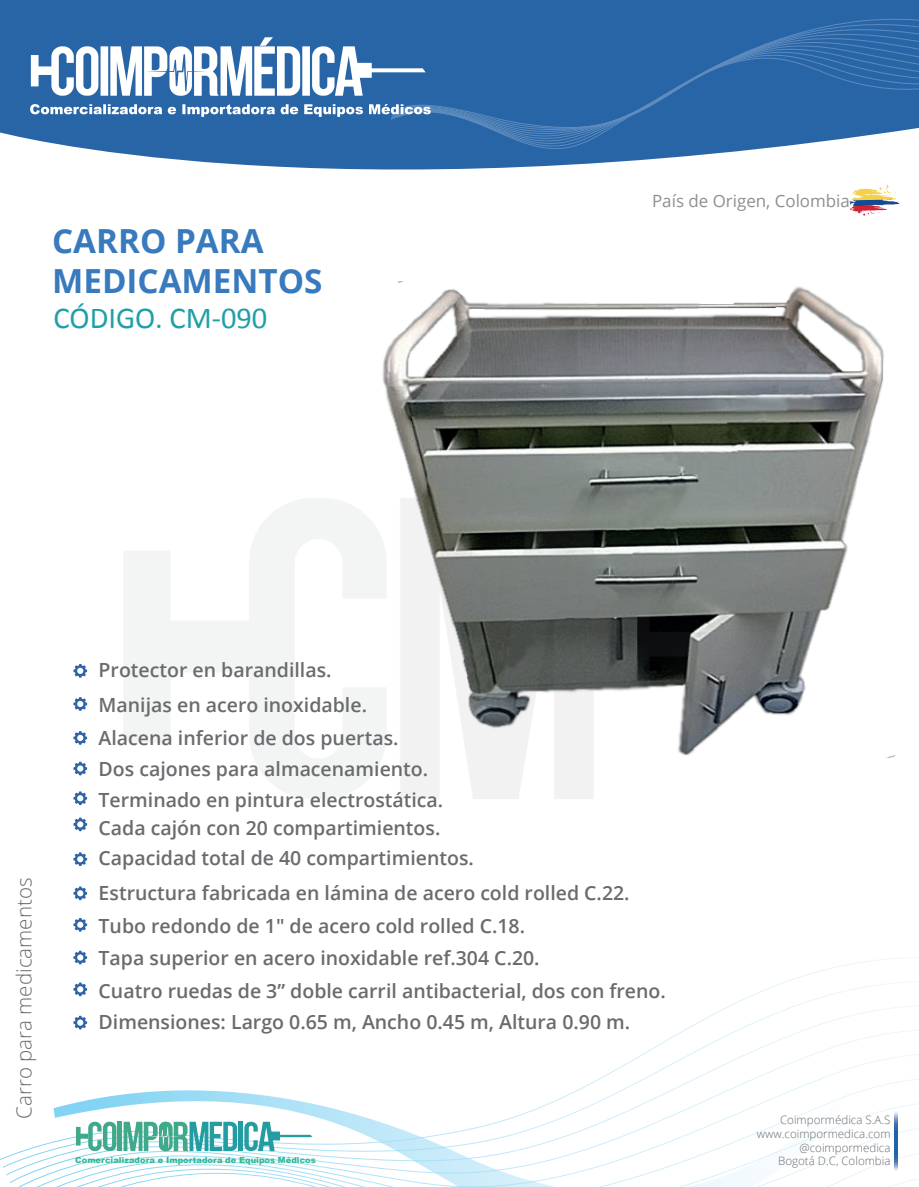
<style>
.page{position:relative;width:919px;height:1187px;background:#fff}
.page>*{position:absolute;margin:0;border:0;box-sizing:border-box;transform-origin:0 0}
.t1{font:700 33.15px/39.8px "Open Sans";color:#387abe}
.t2{font:30.45px "Calibri";color:#219fa7}
.t3{font:300 20.55px "Open Sans";color:#696b6f}
.t4{font:600 19.5px/32.5px "Open Sans";color:#696b6f}
.t5{font:16.95px "Open Sans";color:#8d8f90}
.t6{font:300 11.55px/13.8px "Open Sans";color:#696b6f;text-align:right}
.t7{font:900 8.25px "Arial";color:#32b997}
</style>
<div class="page">
<svg style="left:18px;top:1053px;width:900px;height:133px"></svg>
<svg style="left:36px;top:1078px;width:882px;height:108px"></svg>
<svg style="left:54px;top:1085px;width:798px;height:101px"></svg>
<svg style="left:73px;top:664px;width:14px;height:13px"></svg>
<svg style="left:73px;top:731px;width:14px;height:13px"></svg>
<svg style="left:73px;top:791px;width:14px;height:14px"></svg>
<svg style="left:73px;top:852px;width:14px;height:14px"></svg>
<svg style="left:73px;top:917px;width:14px;height:14px"></svg>
<svg style="left:73px;top:982px;width:14px;height:14px"></svg>
<svg style="left:73px;top:697px;width:14px;height:13px"></svg>
<svg style="left:73px;top:761px;width:14px;height:14px"></svg>
<svg style="left:73px;top:817px;width:14px;height:14px"></svg>
<svg style="left:73px;top:886px;width:14px;height:14px"></svg>
<svg style="left:73px;top:950px;width:14px;height:14px"></svg>
<svg style="left:73px;top:1015px;width:14px;height:14px"></svg>
<svg style="left:0;top:0;width:918px;height:216px"></svg>
<img style="left:24px;top:30px;width:367px;height:91px">
<svg style="left:402px;top:19px;width:516px;height:130px;background:#316baa"></svg>
<img style="left:382px;top:282px;width:512px;height:475px">
<svg style="left:76px;top:1121px;width:842px;height:65px"></svg>
<svg style="left:894px;top:1106px;width:3px;height:65px"></svg>
<img style="left:124px;top:485px;width:691px;height:314px">
<h1 class="t1" style="left:52px;top:220px;width:272px">CARRO PARA<br>MEDICAMENTOS</h1>
<h2 class="t2" style="left:53px;top:297px;width:215px">CÓDIGO. CM-090</h2>
<p class="t5" style="left:652px;top:189px;width:199px">País de Origen, Colombia</p>
<p class="t3" style="left:10px;top:1118px;width:243px;rotate:-90deg">Carro para medicamentos</p>
<p class="t4" style="left:99px;top:653px;width:234px">Protector en barandillas.</p>
<p class="t4" style="left:99px;top:687px;width:270px">Manijas en acero inoxidable.</p>
<p class="t4" style="left:99px;top:721px;width:301px">Alacena inferior de dos puertas.</p>
<p class="t4" style="left:99px;top:752px;width:331px">Dos cajones para almacenamiento.</p>
<p class="t4" style="left:99px;top:810px;width:343px">Cada cajón con 20 compartimientos.</p>
<p class="t4" style="left:99px;top:783px;width:346px">Terminado en pintura electrostática.</p>
<p class="t4" style="left:99px;top:841px;width:377px">Capacidad total de 40 compartimientos.</p>
<p class="t4" style="left:99px;top:876px;width:532px">Estructura fabricada en lámina de acero cold rolled C.22.<br>Tubo redondo de 1" de acero cold rolled C.18.<br>Tapa superior en acero inoxidable ref.304 C.20.</p>
<p class="t4" style="left:99px;top:974px;width:568px;line-height:31.3px">Cuatro ruedas de 3” doble carril antibacterial, dos con freno.<br>Dimensiones: Largo 0.65 m, Ancho 0.45 m, Altura 0.90 m.</p>
<p class="t7" style="left:75px;top:1153px;width:242px">Comercializadora e Importadora de Equipos Médicos</p>
<p class="t6" style="left:756px;top:1112px;width:135px">Coimpormédica S.A.S www.coimpormedica.com @coimpormedica<br>Bogotá D.C, Colombia</p>
</div>
